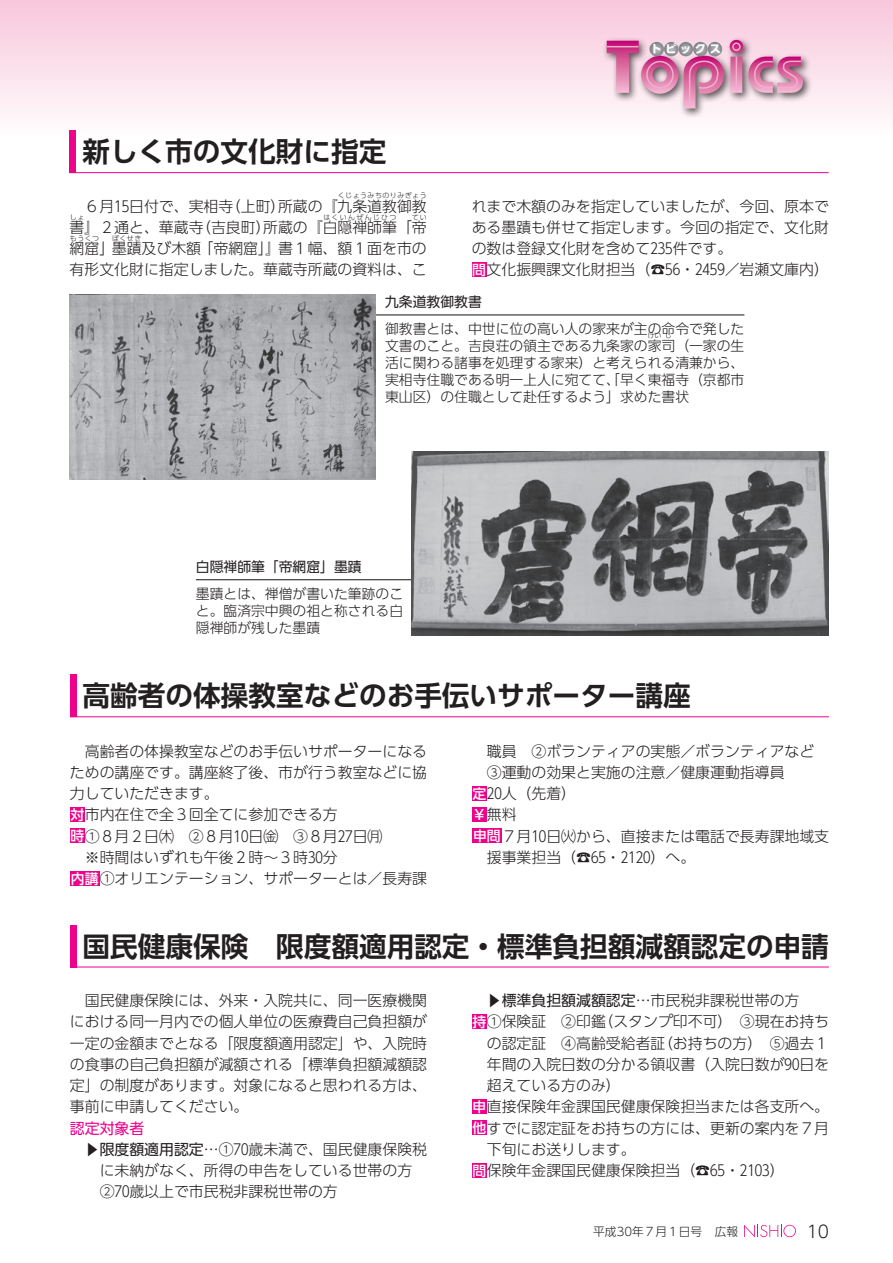
<style>
.page{position:relative;width:893px;height:1263px;background:#fff}
.page>*{position:absolute;margin:0;border:0;box-sizing:border-box;transform-origin:0 0}
.t1{font:700 27.6px "UD Shin Go Pro De";color:#231f20}
.t2{font:300 16.95px "UD Shin Go Pro";color:#231f20}
.t3{font:300 14.85px/21.3px "UD Shin Go Pro";color:#231f20}
.t4{font:14.85px "UD Shin Go Pro";color:#231f20}
.t5{font:300 13.8px/17px "UD Shin Go Pro";color:#231f20;text-align:justify}
.t6{font:13.8px "UD Shin Go Pro";color:#231f20}
.t7{font:300 11.7px "UD Shin Go Pro";color:#231f20}
.t8{font:700 11.25px "UD Shin Go Pro";letter-spacing:.32em;color:#fff}
.t9{font:300 6.9px "UD Shin Go Pro";letter-spacing:.075em;color:#231f20}
.t10{font:300 6.9px "UD Shin Go Pro";letter-spacing:.195em;color:#231f20}
.s1{font-weight:500;font-size:13.8px;color:#fff}
.s2{font-weight:400;color:#ed028c}
.s3{font-weight:400}
</style>
<div class="page">
<div style="left:0;top:0;width:893px;height:136px;background:linear-gradient(to bottom,#f8c6db,#fefcfd)"></div>
<div style="left:603px;top:36px;width:210px;height:82px;background:#231f20;opacity:.75"></div>
<svg style="left:607px;top:40px;width:196px;height:69px;background:#dca5bf"></svg>
<svg style="left:649px;top:42px;width:15px;height:14px"></svg>
<svg style="left:664px;top:42px;width:14px;height:14px"></svg>
<svg style="left:679px;top:42px;width:14px;height:14px"></svg>
<svg style="left:693px;top:42px;width:15px;height:14px"></svg>
<svg style="left:708px;top:42px;width:14px;height:14px"></svg>
<div style="left:472px;top:1014px;width:15px;height:15px;background:#ed028c"></div>
<div style="left:472px;top:1099px;width:15px;height:15px;background:#ed028c"></div>
<div style="left:472px;top:1120px;width:15px;height:15px;background:#ed028c"></div>
<div style="left:472px;top:1163px;width:15px;height:15px;background:#ed028c"></div>
<hr style="left:70px;top:966px;width:759px;height:1px;background:#ed028c">
<div style="left:70px;top:925px;width:6px;height:42px;background:#ed028c"></div>
<div style="left:70px;top:807px;width:15px;height:15px;background:#ed028c"></div>
<div style="left:70px;top:828px;width:15px;height:15px;background:#ed028c"></div>
<div style="left:70px;top:871px;width:30px;height:15px;background:#ed028c"></div>
<div style="left:472px;top:786px;width:15px;height:15px;background:#ed028c"></div>
<div style="left:472px;top:807px;width:15px;height:15px;background:#ed028c"></div>
<div style="left:472px;top:828px;width:30px;height:15px;background:#ed028c"></div>
<hr style="left:70px;top:716px;width:759px;height:1px;background:#ed028c">
<div style="left:70px;top:675px;width:6px;height:42px;background:#ed028c"></div>
<div style="left:472px;top:262px;width:15px;height:15px;background:#ed028c"></div>
<hr style="left:70px;top:172px;width:759px;height:1px;background:#ed028c">
<div style="left:70px;top:131px;width:6px;height:42px;background:#ed028c"></div>
<hr style="left:196px;top:579px;width:225px;height:1px;background:#231f20">
<img style="left:412px;top:451px;width:417px;height:185px">
<hr style="left:369px;top:314px;width:375px;height:1px;background:#231f20">
<img style="left:70px;top:295px;width:305px;height:184px">
<svg style="left:744px;top:1225px;width:52px;height:12px"></svg>
<h1 class="t1" style="left:82px;top:129px;width:306px">新しく市の文化財に指定</h1>
<p class="t9" style="left:338px;top:190px;width:90px">くじょうみちのりみぎょう</p>
<p class="t3" style="left:226px;top:195px;width:61px">（上町）</p>
<p class="t3" style="left:278px;top:195px;width:150px">所蔵の『九条道教御教</p>
<p class="t3" style="left:70px;top:195px;width:165px;text-indent:15px">６月１５日付で、実相寺書』２通と、華蔵寺</p>
<p class="t10" style="left:323px;top:211px;width:75px">はくいんぜんじひつ</p>
<p class="t9" style="left:70px;top:211px;width:16px">しょ</p>
<p class="t9" style="left:412px;top:211px;width:16px">てい</p>
<p class="t3" style="left:263px;top:216px;width:165px">所蔵の『白隠禅師筆「帝</p>
<p class="t3" style="left:196px;top:216px;width:76px">（吉良町）</p>
<p class="t9" style="left:112px;top:233px;width:31px">ぼくせき</p>
<p class="t9" style="left:70px;top:233px;width:31px">もうくつ</p>
<p class="t3" style="left:112px;top:237px;width:91px">墨蹟及び木額</p>
<p class="t3" style="left:70px;top:237px;width:359px;text-indent:129px">「帝網窟」』<br>有形文化財に指定しました。華蔵寺所蔵の資料は、こ</p>
<p class="t3" style="left:70px;top:237px;width:46px">網窟」</p>
<p class="t3" style="left:278px;top:237px;width:150px">書１幅、額１面を市の</p>
<p class="t8" style="left:651px;top:40px;width:72px">トピックス</p>
<p class="t3" style="left:472px;top:195px;width:359px">れまで木額のみを指定していましたが、今回、原本である墨蹟も併せて指定します。今回の指定で、文化財の数は登録文化財を含めて２３５件です。<br><span class="s1">問</span>文化振興課文化財担当（☎５６・２４５９／岩瀬文庫内(</p>
<p class="t6" style="left:385px;top:290px;width:98px">九条道教御教書</p>
<p class="t5" style="left:385px;top:319px;width:361px">御教書とは、中世に位の高い人の家来が主の命令で発した文書のこと。吉良荘の領主である九条家の家司（一家の生</p>
<p class="t9" style="left:648px;top:330px;width:15px">けい</p>
<p class="t9" style="left:665px;top:330px;width:8px">し</p>
<p class="t5" style="left:385px;top:353px;width:361px">活に関わる諸事を処理する家来）と考えられる清兼から、実相寺住職である明一上人に宛てて、「早く東福寺（京都市東山区）の住職として赴任するよう」求めた書状</p>
<p class="t6" style="left:196px;top:555px;width:167px">白隠禅師筆「帝網窟」墨蹟</p>
<p class="t5" style="left:196px;top:584px;width:209px">墨蹟とは、禅僧が書いた筆跡のこと。臨済宗中興の祖と称される白隠禅師が残した墨蹟</p>
<h1 class="t1" style="left:83px;top:673px;width:610px">高齢者の体操教室などのお手伝いサポーター講座</h1>
<p class="t3" style="left:85px;top:740px;width:344px">高齢者の体操教室などのお手伝いサポーターになる</p>
<p class="t3" style="left:70px;top:761px;width:359px">ための講座です。講座終了後、市が行う教室などに協</p>
<p class="t3" style="left:70px;top:782px;width:150px">力していただきます。</p>
<p class="t3" style="left:70px;top:803px;width:269px"><span class="s1">対</span>市内在住で全３回全てに参加できる方</p>
<p class="t3" style="left:70px;top:825px;width:313px"><span class="s1">時</span>①８月２日㈭　②８月１０日㈮　③８月２７日㈪</p>
<p class="t3" style="left:85px;top:846px;width:254px">※時間はいずれも午後２時～３時３０分</p>
<p class="t3" style="left:71px;top:867px;width:358px"><span class="s1">内講</span>①オリエンテーション、サポーターとは／長寿課</p>
<p class="t3" style="left:487px;top:740px;width:329px">職員　②ボランティアの実態／ボランティアなど</p>
<p class="t3" style="left:487px;top:761px;width:299px">③運動の効果と実施の注意／健康運動指導員</p>
<p class="t3" style="left:472px;top:782px;width:105px"><span class="s1">定</span>２０人（先着(</p>
<p class="t3" style="left:472px;top:803px;width:46px"><span class="s1">￥</span>無料</p>
<p class="t3" style="left:473px;top:825px;width:358px"><span class="s1">申問</span>７月１０日㈫から、直接または電話で長寿課地域支</p>
<p class="t3" style="left:487px;top:846px;width:210px">援事業担当（☎６５・２１２０）へ。</p>
<h1 class="t1" style="left:83px;top:924px;width:748px">国民健康保険　限度額適用認定・標準負担額減額認定の申請</h1>
<p class="t3" style="left:70px;top:989px;width:359px;text-align:justify;text-indent:15px">国民健康保険には、外来・入院共に、同一医療機関における同一月内での個人単位の医療費自己負担額が一定の金額までとなる「限度額適用認定」や、入院時の食事の自己負担額が減額される「標準負担額減額認定」の制度があります。対象になると思われる方は、事前に申請してください。</p>
<p class="t3" style="left:100px;top:1117px;width:329px;text-indent:-30px"><span class="s2">認定対象者<br></span><span class="s3">限度額適用認定</span>…①７０歳未満で、国民健康保険税</p>
<p class="t4" style="left:80px;top:1157px;width:16px;rotate:-90deg">▼</p>
<p class="t3" style="left:100px;top:1159px;width:314px">に未納がなく、所得の申告をしている世帯の方<br>②７０歳以上で市民税非課税世帯の方</p>
<p class="t3" style="left:502px;top:989px;width:299px"><span class="s3">標準負担額減額認定</span>…市民税非課税世帯の方</p>
<p class="t4" style="left:482px;top:1008px;width:16px;rotate:-90deg">▼</p>
<p class="t3" style="left:598px;top:1010px;width:232px">（スタンプ印不可）　③現在お持ち</p>
<p class="t3" style="left:472px;top:1010px;width:135px"><span class="s1">持</span>①保険証　②印鑑</p>
<p class="t3" style="left:487px;top:1032px;width:180px">の認定証　④高齢受給者証</p>
<p class="t3" style="left:487px;top:1053px;width:344px">年間の入院日数の分かる領収書（入院日数が９０日を</p>
<p class="t3" style="left:487px;top:1074px;width:135px">超えている方のみ(</p>
<p class="t3" style="left:472px;top:1095px;width:358px"><span class="s1">申</span>直接保険年金課国民健康保険担当または各支所へ。</p>
<p class="t3" style="left:472px;top:1117px;width:358px"><span class="s1">他</span>すでに認定証をお持ちの方には、更新の案内を７月</p>
<p class="t3" style="left:487px;top:1138px;width:150px">下旬にお送りします。</p>
<p class="t3" style="left:472px;top:1159px;width:313px"><span class="s1">問</span>保険年金課国民健康保険担当)☎６５・２１０３(</p>
<p class="t3" style="left:658px;top:1032px;width:173px">（お持ちの方）　⑤過去１</p>
<p class="t7" style="left:593px;top:1221px;width:110px">平成30年７月１日号</p>
<p class="t7" style="left:715px;top:1221px;width:25px">広報</p>
<p class="t2" style="left:807px;top:1217px;width:24px">10</p>
</div>
